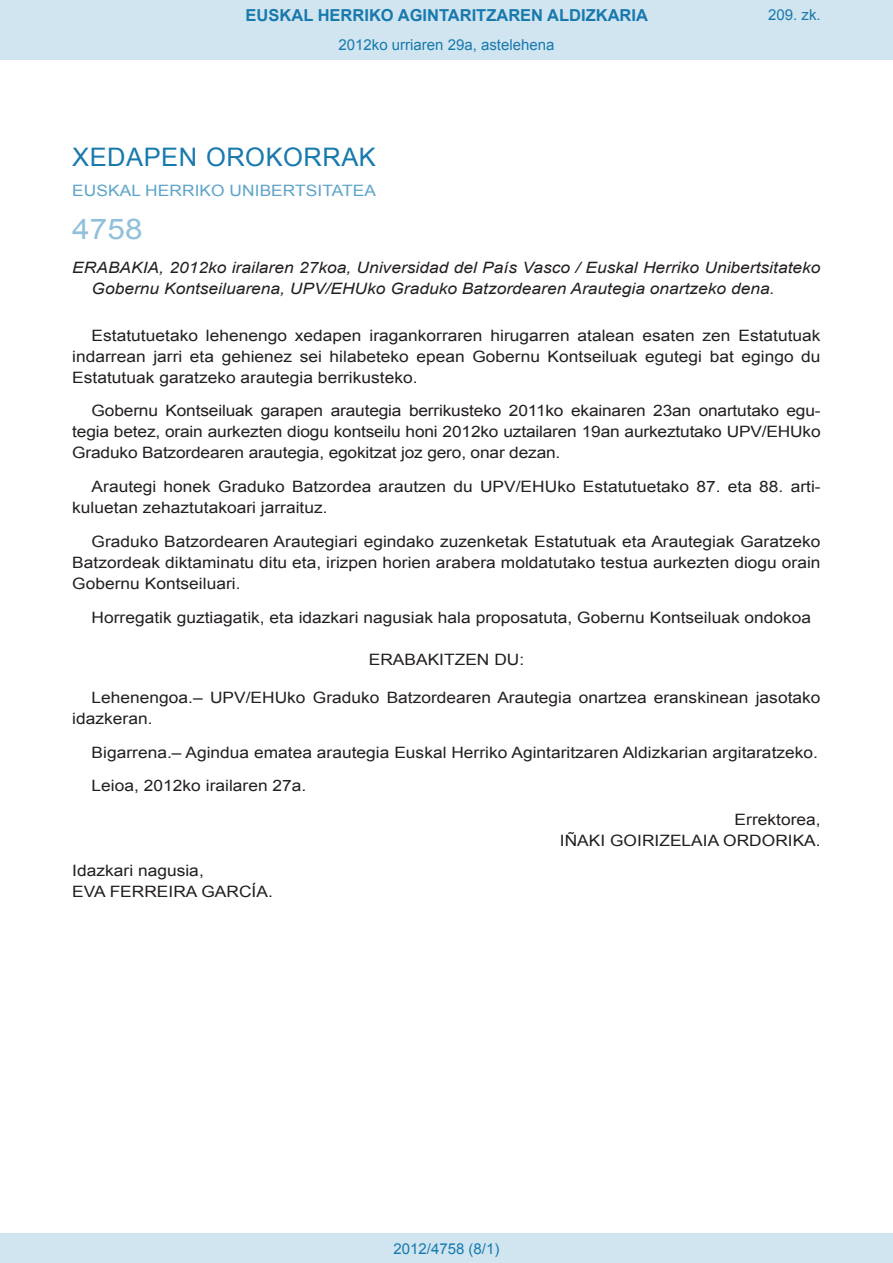
<style>
.page{position:relative;width:893px;height:1263px;background:#fff}
.page>*{position:absolute;margin:0;border:0;box-sizing:border-box;transform-origin:0 0}
.BOPVOrden{font:28.5px "Arial";color:#90c0db;scale:1.11 1}
.BOPVSeccion{font:25.5px "Arial";letter-spacing:.02em;color:#1879ad}
.t1{font:700 16.5px "Arial";color:#1879ad}
.BOPVDetalle{font:15.6px/21px "Arial";color:#231f20;text-align:justify;scale:1.11 1}
.BOPVTitulo{font:italic 15.6px/21px "Arial";color:#231f20;scale:1.11 1}
.BOPVOrganismo{font:15.6px "Arial";letter-spacing:.005em;color:#5ea4ca;scale:1.11 1}
.BOPVFirmaLugFec{font:15.6px "Arial";color:#231f20;scale:1.11 1}
.BOPVNombreLehen2{font:15.6px "Arial";color:#231f20;scale:1.11 1}
.BOPVFirmaNombre{font:15.6px "Arial";color:#231f20;scale:1.11 1}
.BOPVFirmaPuesto{font:15.6px "Arial";color:#231f20;scale:1.11 1}
.BOPVClave{font:15.6px "Arial";color:#231f20;scale:1.11 1}
.BOPVPuestoLehen2{font:15.6px "Arial";color:#231f20;scale:1.11 1}
.Paginacion_Centro{font:15px "Arial";color:#1879ad}
</style>
<div class="page">
<div style="left:0;top:0;width:893px;height:60px;background:#d0e5f0"></div>
<div style="left:0;top:1233px;width:893px;height:30px;background:#d0e5f0"></div>
<p class="t1" style="left:246px;top:4px;width:404px">EUSKAL HERRIKO AGINTARITZAREN ALDIZKARIA</p>
<p class="Paginacion_Centro" style="left:338px;top:35px;width:217px">2012ko urriaren 29a, astelehena</p>
<p class="Paginacion_Centro" style="left:768px;top:5px;width:54px">209. zk.</p>
<p class="BOPVSeccion" style="left:72px;top:141px;width:305px">XEDAPEN OROKORRAK</p>
<p class="BOPVOrganismo" style="left:72px;top:181px;width:275px">EUSKAL HERRIKO UNIBERTSITATEA</p>
<p class="BOPVOrden" style="left:72px;top:211px;width:65px">4758</p>
<p class="BOPVTitulo" style="left:92px;top:257px;width:658px;text-indent:-19px">ERABAKIA, 2012ko irailaren 27koa, Universidad del País Vasco / Euskal Herriko Unibertsitateko<br>Gobernu Kontseiluarena, UPV/EHUko Graduko Batzordearen Arautegia onartzeko dena.</p>
<p class="BOPVDetalle" style="left:72px;top:325px;width:676px;text-indent:19px">Estatutuetako lehenengo xedapen iragankorraren hirugarren atalean esaten zen Estatutuak indarrean jarri eta gehienez sei hilabeteko epean Gobernu Kontseiluak egutegi bat egingo du Estatutuak garatzeko arautegia berrikusteko.</p>
<p class="BOPVDetalle" style="left:72px;top:400px;width:676px;text-indent:19px">Gobernu Kontseiluak garapen arautegia berrikusteko 2011ko ekainaren 23an onartutako egu&shy;tegia betez, orain aurkezten diogu kontseilu honi 2012ko uztailaren 19an aurkeztutako UPV/EHUko Graduko Batzordearen arautegia, egokitzat joz gero, onar dezan.</p>
<p class="BOPVDetalle" style="left:72px;top:476px;width:676px;text-indent:19px">Arautegi honek Graduko Batzordea arautzen du UPV/EHUko Estatutuetako 87. eta 88. arti&shy;kuluetan zehaztutakoari jarraituz.</p>
<p class="BOPVDetalle" style="left:72px;top:531px;width:676px;text-indent:19px">Graduko Batzordearen Arautegiari egindako zuzenketak Estatutuak eta Arautegiak Garatzeko Batzordeak diktaminatu ditu eta, irizpen horien arabera moldatutako testua aurkezten diogu orain Gobernu Kontseiluari.</p>
<p class="BOPVDetalle" style="left:92px;top:607px;width:650px">Horregatik guztiagatik, eta idazkari nagusiak hala proposatuta, Gobernu Kontseiluak ondokoa</p>
<p class="BOPVClave" style="left:369px;top:649px;width:142px">ERABAKITZEN DU:</p>
<p class="BOPVDetalle" style="left:72px;top:687px;width:676px;text-indent:19px">Lehenengoa.– UPV/EHUko Graduko Batzordearen Arautegia onartzea eranskinean jasotako idazkeran.</p>
<p class="BOPVDetalle" style="left:92px;top:742px;width:656px">Bigarrena.– Agindua ematea arautegia Euskal Herriko Agintaritzaren Aldizkarian argitaratzeko.</p>
<p class="BOPVFirmaLugFec" style="left:92px;top:776px;width:195px">Leioa, 2012ko irailaren 27a.</p>
<p class="BOPVPuestoLehen2" style="left:735px;top:809px;width:79px">Errektorea,</p>
<p class="BOPVNombreLehen2" style="left:560px;top:830px;width:237px">IÑAKI GOIRIZELAIA ORDORIKA.</p>
<p class="BOPVFirmaPuesto" style="left:72px;top:860px;width:120px">Idazkari nagusia,</p>
<p class="BOPVFirmaNombre" style="left:72px;top:881px;width:182px">EVA FERREIRA GARCÍA.</p>
<p class="Paginacion_Centro" style="left:393px;top:1238px;width:107px">2012/4758 (8/1)</p>
</div>
